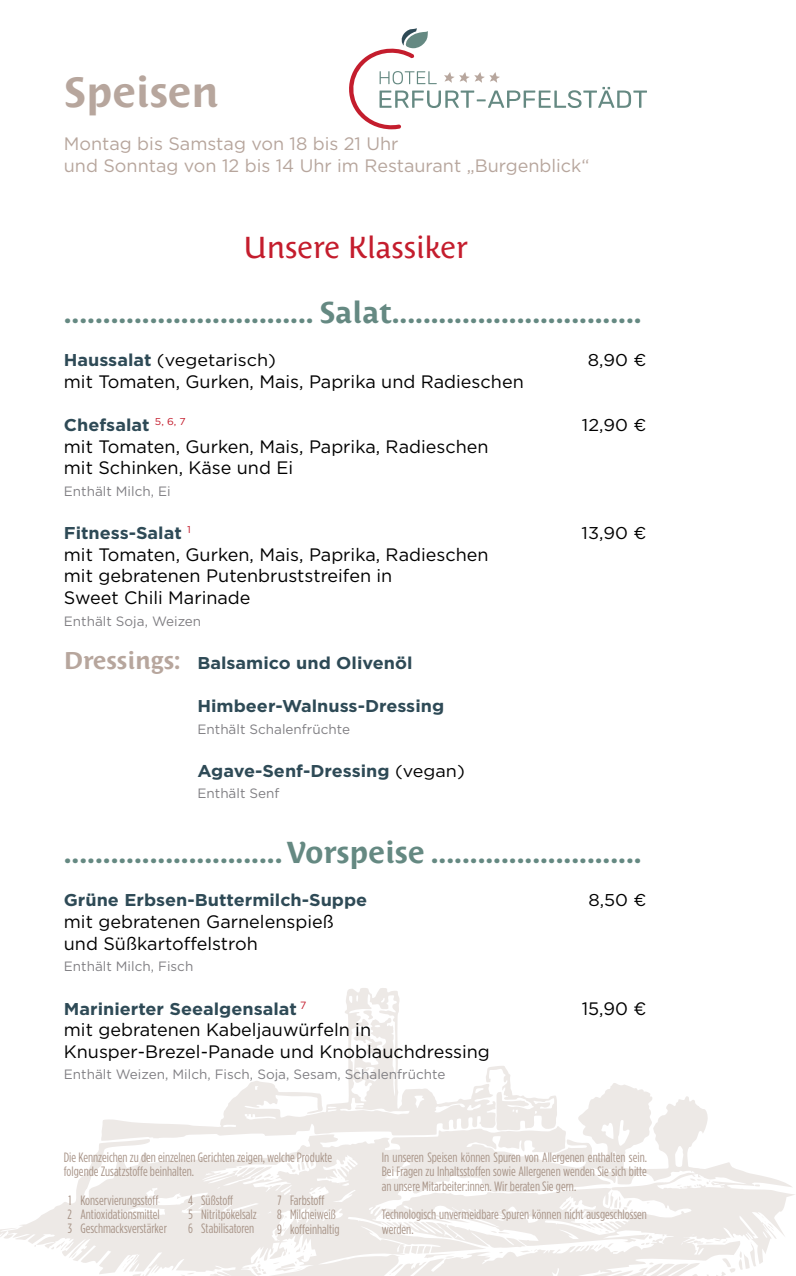
<style>
.page{position:relative;width:796px;height:1276px;background:#fff}
.page>*{position:absolute;margin:0;border:0;box-sizing:border-box;transform-origin:0 0}
.t1{font:700 42px "Costa Ptf";color:#b7a69d}
.t2{font:700 30px "Costa Ptf";color:#658982}
.t3{font:30px "Costa Ptf";color:#c41d2d}
.t4{font:18px/21.6px "Gotham";color:#000}
.t5{font:18px/21.6px "Gotham";color:#b7a69d}
.t6{font:700 17.1px "Gotham";color:#2e4a56;scale:1.05 1}
.t7{font:17.1px "Gotham";color:#000;scale:1.05 1}
.t8{font:13.5px/14.2px "Gotham Condensed";color:#a89488}
.t9{font:13.5px "Gotham";color:#818084}
.s1{font-weight:700;color:#2e4a56}
.s2{font-family:"Costa Ptf";font-size:24px;color:#b7a69d}
.s3{font-weight:400;color:#000}
</style>
<div class="page">
<svg style="left:0;top:988px;width:795px;height:288px"></svg>
<svg style="left:349px;top:28px;width:297px;height:101px"></svg>
<h1 class="t1" style="left:64px;top:69px;width:156px">Speisen</h1>
<h3 class="t5" style="left:64px;top:133px;width:527px">Montag bis Samstag von 18 bis 21 Uhr<br>und Sonntag von 12 bis 14 Uhr im Restaurant „Burgenblick“</h3>
<h2 class="t3" style="left:243px;top:231px;width:225px">Unsere Klassiker</h2>
<h2 class="t2" style="left:64px;top:296px;width:579px">................................ Salat................................</h2>
<p class="t7" style="left:64px;top:349px;width:203px"><span class="s1">Haussalat</span> (vegetarisch)</p>
<p class="t7" style="left:587px;top:349px;width:57px">8,90 €</p>
<h3 class="t4" style="left:64px;top:370px;width:461px">mit Tomaten, Gurken, Mais, Paprika und Radieschen</h3>
<p class="t6" style="left:64px;top:414px;width:118px">Chefsalat <sup>5,</sup> <sup>6,</sup> <sup>7</sup></p>
<p class="t7" style="left:581px;top:414px;width:63px">12,90 €</p>
<h3 class="t4" style="left:64px;top:435px;width:426px">mit Tomaten, Gurken, Mais, Paprika, Radieschen mit Schinken, Käse und Ei</h3>
<p class="t9" style="left:64px;top:482px;width:108px">Enthält Milch, Ei</p>
<p class="t6" style="left:64px;top:522px;width:122px">Fitness-Salat <sup>1</sup></p>
<p class="t7" style="left:581px;top:522px;width:63px">13,90 €</p>
<h3 class="t4" style="left:64px;top:543px;width:426px">mit Tomaten, Gurken, Mais, Paprika, Radieschen mit gebratenen Putenbruststreifen in<br>Sweet Chili Marinade</h3>
<p class="t9" style="left:64px;top:612px;width:139px">Enthält Soja, Weizen</p>
<p class="t6" style="left:64px;top:651px;width:333px"><span class="s2">Dressings:</span> Balsamico und Olivenöl</p>
<p class="t6" style="left:197px;top:694px;width:236px">Himbeer-Walnuss-Dressing</p>
<p class="t9" style="left:197px;top:720px;width:154px">Enthält Schalenfrüchte</p>
<p class="t6" style="left:197px;top:759px;width:256px">Agave-Senf-Dressing <span class="s3">(vegan)</span></p>
<p class="t9" style="left:197px;top:785px;width:83px">Enthält Senf</p>
<h2 class="t2" style="left:64px;top:836px;width:579px">............................Vorspeise ...........................</h2>
<p class="t6" style="left:64px;top:889px;width:290px">Grüne Erbsen-Buttermilch-Suppe</p>
<p class="t7" style="left:588px;top:889px;width:57px">8,50 €</p>
<h3 class="t4" style="left:64px;top:910px;width:271px">mit gebratenen Garnelenspieß und Süßkartoffelstroh</h3>
<p class="t9" style="left:64px;top:958px;width:131px">Enthält Milch, Fisch</p>
<p class="t6" style="left:64px;top:997px;width:232px">Marinierter Seealgensalat <sup>7</sup></p>
<h3 class="t4" style="left:581px;top:997px;width:66px">15,90 €</h3>
<h3 class="t4" style="left:64px;top:1018px;width:427px">mit gebratenen Kabeljauwürfeln in<br>Knusper-Brezel-Panade und Knoblauchdressing</h3>
<p class="t9" style="left:64px;top:1066px;width:383px">Enthält Weizen, Milch, Fisch, Soja, Sesam, Schalenfrüchte</p>
<p class="t8" style="left:64px;top:1150px;width:270px">Die Kennzeichen zu den einzelnen Gerichten zeigen, welche Produkte folgende Zusatzstoffe beinhalten.</p>
<p class="t8" style="left:188px;top:1193px;width:70px">4 Süßstoff<br>5 Nitritpökelsalz<br>6 Stabilisatoren</p>
<p class="t8" style="left:68px;top:1193px;width:101px">1 Konservierungsstoff<br>2 Antioxidationsmittel<br>3 Geschmacksverstärker</p>
<p class="t8" style="left:277px;top:1193px;width:64px">7 Farbstoff<br>8 Milcheiweiß<br>9 koffeinhaltig</p>
<p class="t8" style="left:381px;top:1150px;width:266px;text-align:justify">In unseren Speisen können Spuren von Allergenen enthalten sein.<br>Bei Fragen zu Inhaltsstoffen sowie Allergenen wenden Sie sich bitte an unsere Mitarbeiter:innen. Wir beraten Sie gern.</p>
<p class="t8" style="left:381px;top:1207px;width:266px">Technologisch unvermeidbare Spuren können nicht ausgeschlossen werden.</p>
</div>
